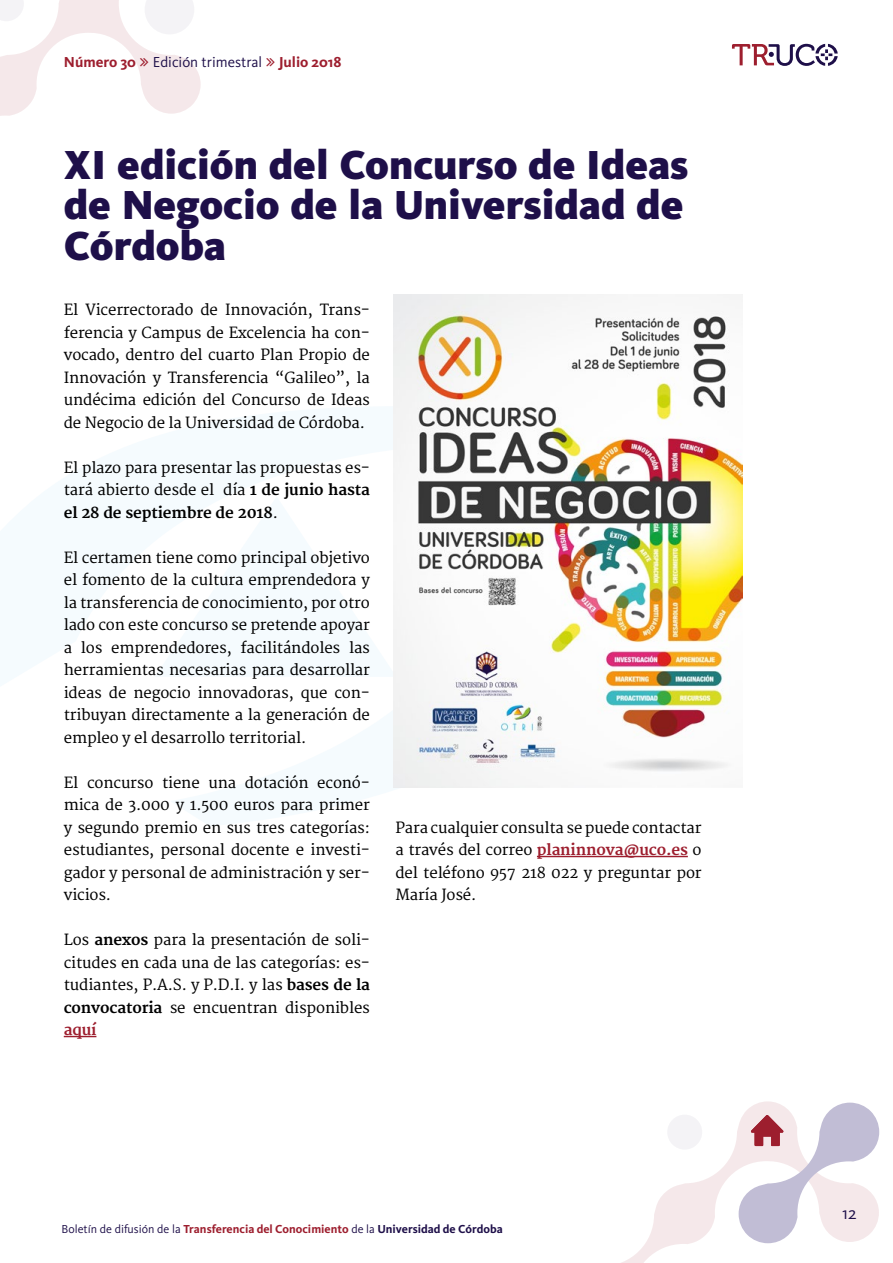
<style>
.page{position:relative;width:893px;height:1263px;background:#fff}
.page>*{position:absolute;margin:0;border:0;box-sizing:border-box;transform-origin:0 0}
.t1{font:900 42px/40.5px "Kievit OT";color:#1e0f49;text-align:justify}
.t2{font:18px "Kievit OT";color:#1e0f49}
.t3{font:15px/22.5px "Merriweather";letter-spacing:-.01em;color:#000;text-align:justify}
.t4{font:700 15px "Kievit OT";color:#9d1e2e}
.t5{font:700 12px "Kievit OT";color:#9d1e2e}
.s1{font-weight:400;color:#1e0f49}
.s2{font-weight:700}
.s3{font-weight:700;color:#9d1e2e}
.s4{color:#1e0f49}
</style>
<div class="page">
<svg style="left:621px;top:1101px;width:150px;height:162px"></svg>
<svg style="left:732px;top:44px;width:106px;height:22px"></svg>
<hr style="left:64px;top:1036px;width:32px;height:1px;background:#9d1e2e">
<hr style="left:537px;top:856px;width:151px;height:1px;background:#9d1e2e">
<img style="left:393px;top:295px;width:349px;height:493px">
<svg style="left:739px;top:1102px;width:140px;height:141px"></svg>
<svg style="left:0;top:0;width:201px;height:116px"></svg>
<p class="t4" style="left:64px;top:53px;width:279px">Número 30 <span class="s1">Edición trimestral</span> Julio 2018</p>
<h1 class="t1" style="left:64px;top:144px;width:626px">XI edición del Concurso de Ideas de Negocio de la Universidad de Córdoba</h1>
<p class="t3" style="left:64px;top:299px;width:308px">El Vicerrectorado de Innovación, Trans&shy;ferencia y Campus de Excelencia ha con&shy;vocado, dentro del cuarto Plan Propio de Innovación y Transferencia “Galileo”, la undécima edición del Concurso de Ideas de Negocio de la Universidad de Córdoba.</p>
<p class="t3" style="left:64px;top:457px;width:308px">El plazo para presentar las propuestas es&shy;tará abierto desde el día <span class="s2">1 de junio hasta el 28 de septiembre de 2018</span>.</p>
<p class="t3" style="left:64px;top:547px;width:308px">El certamen tiene como principal objetivo el fomento de la cultura emprendedora y la transferencia de conocimiento, por otro lado con este concurso se pretende apoyar a los emprendedores, facilitándoles las herramientas necesarias para desarrollar ideas de negocio innovadoras, que con&shy;tribuyan directamente a la generación de empleo y el desarrollo territorial.</p>
<p class="t3" style="left:64px;top:772px;width:308px">El concurso tiene una dotación econó&shy;mica de 3.000 y 1.500 euros para primer y segundo premio en sus tres categorías: estudiantes, personal docente e investi&shy;gador y personal de administración y ser&shy;vicios.</p>
<p class="t3" style="left:64px;top:929px;width:308px">Los <span class="s2">anexos</span> para la presentación de soli&shy;citudes en cada una de las categorías: es&shy;tudiantes, P.A.S. y P.D.I. y las <span class="s2">bases de la convocatoria</span> se encuentran disponibles <span class="s3">aquí</span></p>
<p class="t3" style="left:395px;top:817px;width:308px">Para cualquier consulta se puede contactar a través del correo <span class="s3">planinnova@uco.es</span> o del teléfono 957 218 022 y preguntar por María José.</p>
<p class="t5" style="left:62px;top:1222px;width:443px"><span class="s1">Boletín de difusión de la</span> Transferencia del Conocimiento <span class="s1">de la</span> <span class="s4">Universidad de Córdoba</span></p>
<p class="t2" style="left:842px;top:1202px;width:16px">12</p>
</div>
